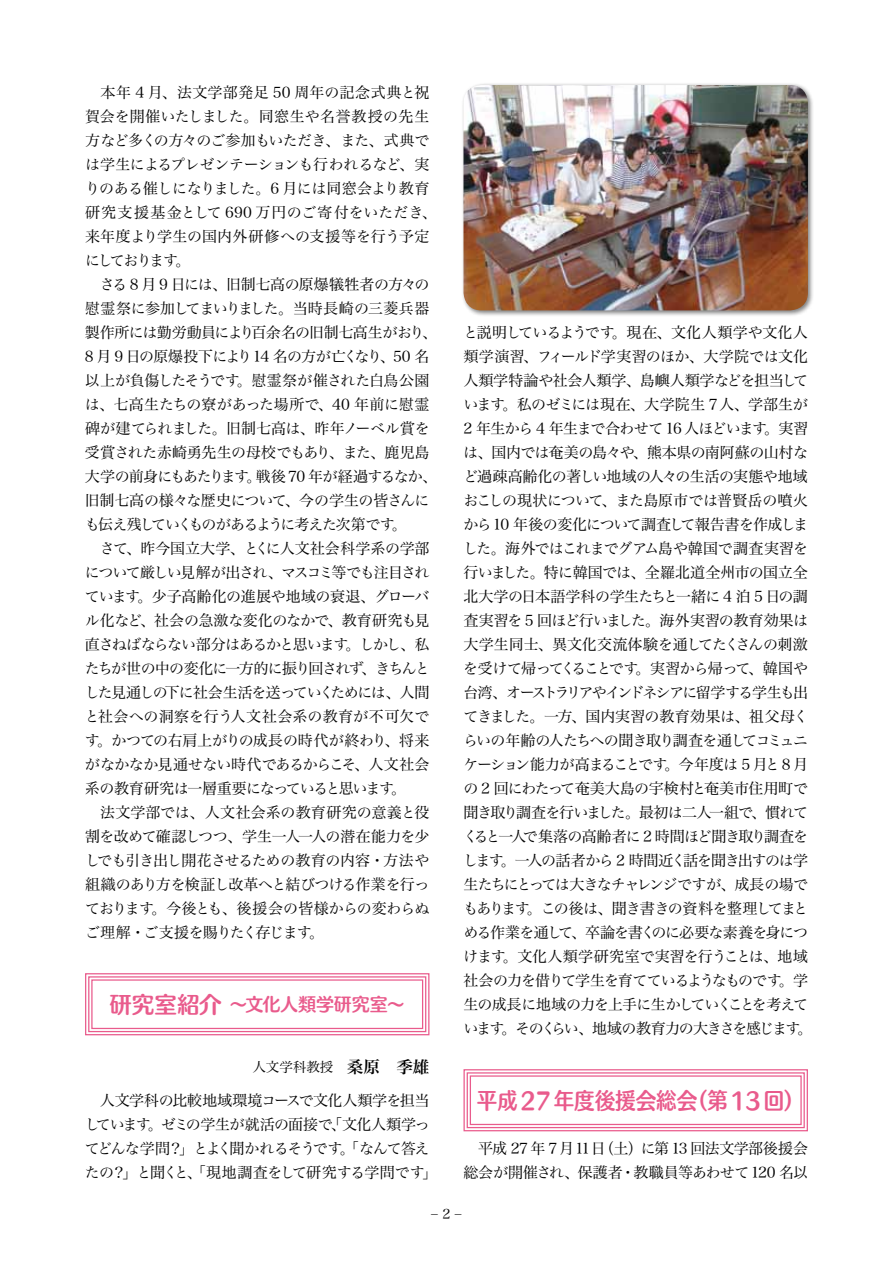
<style>
.page{position:relative;width:893px;height:1263px;background:#fff}
.page>*{position:absolute;margin:0;border:0;box-sizing:border-box;transform-origin:0 0}
.t1{font:22.5px "Humming Std B";color:#e95b8c;scale:.91 1}
.t2{font:18px "Humming Std B";letter-spacing:-.005em;color:#e95b8c}
.t3{font:15px/24px "Hira Min Pro W3";letter-spacing:-.04em;color:#000}
.t4{font:13.5px "Hira Min Pro W3";color:#000}
.s1{font-size:22.5px}
.s2{font-family:"Hira Min Pro W6";font-size:16.5px}
</style>
<div class="page">
<svg style="left:463px;top:1069px;width:345px;height:63px"></svg>
<div style="left:467px;top:1072px;width:338px;height:56px;border:1px solid #e95b8c"></div>
<div style="left:470px;top:1075px;width:332px;height:50px;border:1px solid #e95b8c"></div>
<svg style="left:85px;top:973px;width:345px;height:63px"></svg>
<div style="left:88px;top:976px;width:338px;height:56px;border:1px solid #e95b8c"></div>
<div style="left:91px;top:979px;width:332px;height:50px;border:1px solid #e95b8c"></div>
<div style="left:461px;top:82px;width:354px;height:235px;background:#000;opacity:.5"></div>
<img style="left:463px;top:85px;width:345px;height:225px">
<p class="t3" style="left:85px;top:79px;width:354px">　本年 4 月、法文学部発足 50 周年の記念式典と祝賀会を開催いたしました。同窓生や名誉教授の先生方など多くの方々のご参加もいただき、また、式典では学生によるプレゼンテーションも行われるなど、実りのある催しになりました。6 月には同窓会より教育研究支援基金として 690 万円のご寄付をいただき、来年度より学生の国内外研修への支援等を行う予定にしております。<br>　さる 8 月 9 日には、旧制七高の原爆犠牲者の方々の慰霊祭に参加してまいりました。当時長崎の三菱兵器製作所には勤労動員により百余名の旧制七高生がおり、<br>8 月 9 日の原爆投下により14 名の方が亡くなり、50 名以上が負傷したそうです。慰霊祭が催された白鳥公園は、七高生たちの寮があった場所で、40 年前に慰霊碑が建てられました。旧制七高は、昨年ノーベル賞を受賞された赤崎勇先生の母校でもあり、また、鹿児島大学の前身にもあたります。戦後 70 年が経過するなか、旧制七高の様々な歴史について、今の学生の皆さんにも伝え残していくものがあるように考えた次第です。<br>　さて、昨今国立大学、とくに人文社会科学系の学部について厳しい見解が出され、マスコミ等でも注目されています。少子高齢化の進展や地域の衰退、グローバル化など、社会の急激な変化のなかで、教育研究も見直さねばならない部分はあるかと思います。しかし、私たちが世の中の変化に一方的に振り回されず、きちんとした見通しの下に社会生活を送っていくためには、人間と社会への洞察を行う人文社会系の教育が不可欠です。かつての右肩上がりの成長の時代が終わり、将来がなかなか見通せない時代であるからこそ、人文社会系の教育研究は一層重要になっていると思います。<br>　法文学部では、人文社会系の教育研究の意義と役割を改めて確認しつつ、学生一人一人の潜在能力を少しでも引き出し開花させるための教育の内容・方法や組織のあり方を検証し改革へと結びつける作業を行っております。今後とも、後援会の皆様からの変わらぬご理解・ご支援を賜りたく存じます。</p>
<p class="t2" style="left:110px;top:991px;width:297px"><span class="s1">研究室紹介</span> 〜文化人類学研究室〜</p>
<p class="t4" style="left:252px;top:1055px;width:178px">人文学科教授　<span class="s2">桑原　季雄</span></p>
<p class="t3" style="left:85px;top:1087px;width:354px">　人文学科の比較地域環境コースで文化人類学を担当しています。ゼミの学生が就活の面接で、「文化人類学ってどんな学問？」とよく聞かれるそうです。「なんて答えたの？」と聞くと、「現地調査をして研究する学問です」</p>
<p class="t3" style="left:463px;top:319px;width:351px">と説明しているようです。現在、文化人類学や文化人類学演習、フィールド学実習のほか、大学院では文化人類学特論や社会人類学、島嶼人類学などを担当しています。私のゼミには現在、大学院生 7人、学部生が<br>2 年生から 4 年生まで合わせて 16 人ほどいます。実習は、国内では奄美の島々や、熊本県の南阿蘇の山村など過疎高齢化の著しい地域の人々の生活の実態や地域おこしの現状について、また島原市では普賢岳の噴火から10 年後の変化について調査して報告書を作成しました。海外ではこれまでグアム島や韓国で調査実習を行いました。特に韓国では、全羅北道全州市の国立全北大学の日本語学科の学生たちと一緒に 4 泊 5 日の調査実習を 5 回ほど行いました。海外実習の教育効果は大学生同士、異文化交流体験を通してたくさんの刺激を受けて帰ってくることです。実習から帰って、韓国や台湾、オーストラリアやインドネシアに留学する学生も出てきました。一方、国内実習の教育効果は、祖父母くらいの年齢の人たちへの聞き取り調査を通してコミュニケーション能力が高まることです。今年度は 5 月と 8 月の 2 回にわたって奄美大島の宇検村と奄美市住用町で聞き取り調査を行いました。最初は二人一組で、慣れてくると一人で集落の高齢者に 2 時間ほど聞き取り調査をします。一人の話者から 2 時間近く話を聞き出すのは学生たちにとっては大きなチャレンジですが、成長の場でもあります。この後は、聞き書きの資料を整理してまとめる作業を通して、卒論を書くのに必要な素養を身につけます。文化人類学研究室で実習を行うことは、地域社会の力を借りて学生を育てているようなものです。学生の成長に地域の力を上手に生かしていくことを考えています。そのくらい、地域の教育力の大きさを感じます。</p>
<h1 class="t1" style="left:477px;top:1083px;width:362px">平成 27年度後援会総会（第 13回）</h1>
<p class="t3" style="left:463px;top:1135px;width:346px">　平成 27 年 7月11日（土）に第 13 回法文学部後援会総会が開催され、保護者・教職員等あわせて120 名以</p>
<p class="t4" style="left:431px;top:1202px;width:32px">– 2 –</p>
</div>
